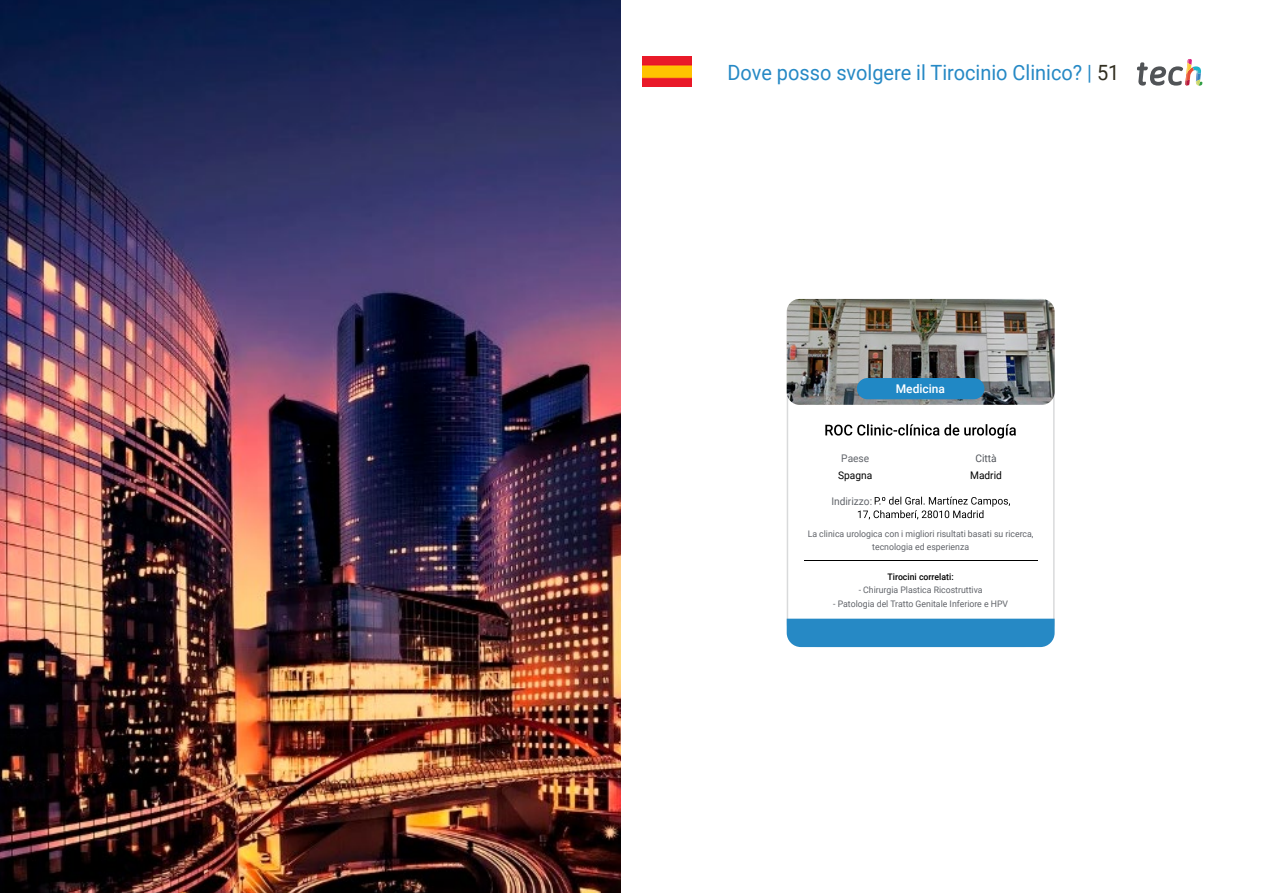
<style>
.page{position:relative;width:1263px;height:893px;background:#fff}
.page>*{position:absolute;margin:0;border:0;box-sizing:border-box;transform-origin:0 0}
.t1{font:21px "Roboto";color:#2689c5;scale:.95 1}
.t2{font:500 12px "Roboto";color:#fff}
.t3{font:10.5px "Roboto";color:#61646a}
.t4{font:10.5px "Roboto";color:#000}
.t5{font:10.5px "Roboto";color:#52555b}
.t6{font:9px/13.5px "Roboto";color:#61646a;text-align:center}
.t7{font:500 9px "Roboto";color:#000}
.s1{color:#312e20}
</style>
<div class="page">
<img style="left:0;top:0;width:621px;height:893px">
<svg style="left:1137px;top:59px;width:65px;height:27px"></svg>
<img style="left:642px;top:57px;width:49px;height:29px">
<svg style="left:786px;top:298px;width:269px;height:350px"></svg>
<img style="left:787px;top:299px;width:267px;height:106px">
<div style="left:857px;top:378px;width:127px;height:21px;background:#2088c5;border-radius:11px"></div>
<div style="left:787px;top:619px;width:267px;height:28px;background:#2689c5"></div>
<hr style="left:804px;top:560px;width:233px;height:1px;background:#000">
<svg style="left:825px;top:424px;width:191px;height:15px"></svg>
<svg style="left:858px;top:497px;width:152px;height:22px"></svg>
<h1 class="t1" style="left:727px;top:57px;width:414px">Dove posso svolgere il Tirocinio Clinico? | <span class="s1">51</span></h1>
<p class="t3" style="left:841px;top:451px;width:29px">Paese</p>
<p class="t4" style="left:838px;top:467px;width:36px">Spagna</p>
<h2 class="t2" style="left:896px;top:380px;width:51px">Medicina</h2>
<p class="t5" style="left:975px;top:451px;width:23px">Città</p>
<p class="t4" style="left:970px;top:467px;width:33px">Madrid</p>
<p class="t3" style="left:831px;top:493px;width:42px">Indirizzo:</p>
<p class="t6" style="left:808px;top:527px;width:227px">La clinica urologica con i migliori risultati basati su ricerca, tecnologia ed esperienza</p>
<p class="t7" style="left:887px;top:570px;width:68px">Tirocini correlati:</p>
<p class="t6" style="left:859px;top:583px;width:125px">- Chirurgia Plastica Ricostruttiva</p>
<p class="t6" style="left:833px;top:596px;width:176px">- Patologia del Tratto Genitale Inferiore e HPV</p>
</div>
